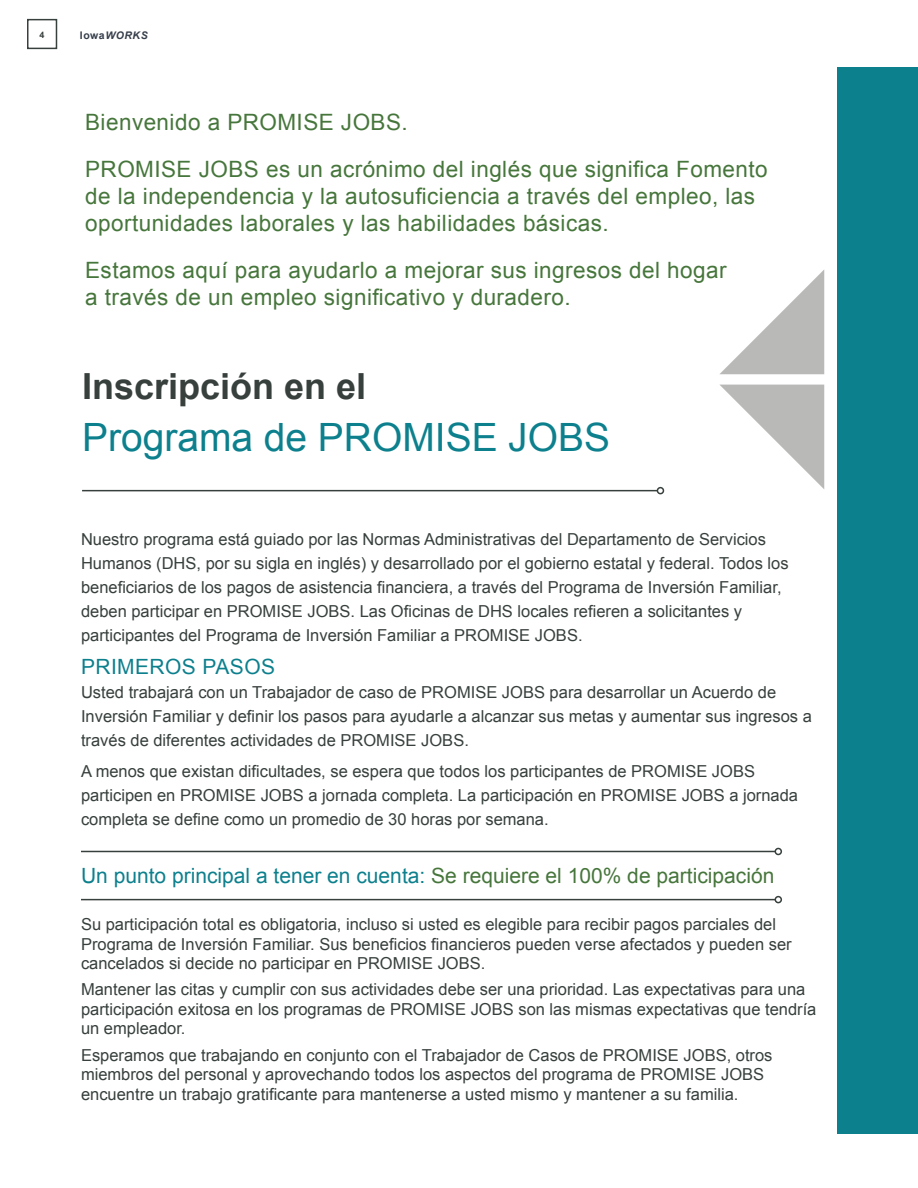
<style>
.page{position:relative;width:918px;height:1188px;background:#fff}
.page>*{position:absolute;margin:0;border:0;box-sizing:border-box;transform-origin:0 0}
.t1{font:39px "Arial";color:#0d808d}
.t2{font:700 36px "Arial";color:#37403c}
.Paragraph_Style_1{font:22.5px/27px "Arial";letter-spacing:.02em;color:#46763b}
.Spacing{font:21px "Arial";color:#0d808d}
.Spacing-2{font:21px "Arial";letter-spacing:.02em;color:#0d808d}
.Spacing-3{font:16.5px/24px "Arial";color:#37403c}
.t3{font:italic 700 10.5px "Arial";letter-spacing:.05em;color:#363e4b}
.t4{font:700 9px "Arial";color:#37403c}
.s1{font-style:normal}
.s2{color:#46763b}
</style>
<div class="page">
<div style="left:27px;top:19px;width:30px;height:30px;border:2px solid #37403c"></div>
<div style="left:837px;top:68px;width:81px;height:1066px;background:#0d808d"></div>
<svg style="left:719px;top:270px;width:105px;height:219px"></svg>
<hr style="left:82px;top:490px;width:575px;height:1px;background:#37403c">
<div style="left:657px;top:487px;width:7px;height:7px;border:2px solid #37403c;border-radius:50%"></div>
<hr style="left:81px;top:899px;width:694px;height:1px;background:#37403c">
<div style="left:775px;top:896px;width:7px;height:7px;border:2px solid #37403c;border-radius:50%"></div>
<hr style="left:81px;top:851px;width:694px;height:1px;background:#37403c">
<div style="left:775px;top:848px;width:7px;height:7px;border:2px solid #37403c;border-radius:50%"></div>
<p class="t4" style="left:40px;top:29px;width:7px">4</p>
<p class="t3" style="left:80px;top:29px;width:69px"><span class="s1">Iowa</span>WORKS</p>
<p class="Paragraph_Style_1" style="left:85px;top:109px;width:324px">Bienvenido a PROMISE JOBS.</p>
<p class="Paragraph_Style_1" style="left:85px;top:156px;width:684px">PROMISE JOBS es un acrónimo del inglés que significa Fomento de la independencia y la autosuficiencia a través del empleo, las oportunidades laborales y las habilidades básicas.</p>
<p class="Paragraph_Style_1" style="left:85px;top:257px;width:643px">Estamos aquí para ayudarlo a mejorar sus ingresos del hogar a través de un empleo significativo y duradero.</p>
<p class="t2" style="left:82px;top:362px;width:286px">Inscripción en el</p>
<p class="t1" style="left:82px;top:411px;width:530px">Programa de PROMISE JOBS</p>
<p class="Spacing-3" style="left:81px;top:527px;width:709px">Nuestro programa está guiado por las Normas Administrativas del Departamento de Servicios Humanos (DHS, por su sigla en inglés) y desarrollado por el gobierno estatal y federal. Todos los beneficiarios de los pagos de asistencia financiera, a través del Programa de Inversión Familiar, deben participar en PROMISE JOBS. Las Oficinas de DHS locales refieren a solicitantes y participantes del Programa de Inversión Familiar a PROMISE JOBS.</p>
<p class="Spacing-2" style="left:81px;top:653px;width:196px">PRIMEROS PASOS</p>
<p class="Spacing-3" style="left:81px;top:681px;width:732px">Usted trabajará con un Trabajador de caso de PROMISE JOBS para desarrollar un Acuerdo de<br>Inversión Familiar y definir los pasos para ayudarle a alcanzar sus metas y aumentar sus ingresos a través de diferentes actividades de PROMISE JOBS.</p>
<p class="Spacing-3" style="left:81px;top:760px;width:719px">A menos que existan dificultades, se espera que todos los participantes de PROMISE JOBS participen en PROMISE JOBS a jornada completa. La participación en PROMISE JOBS a jornada completa se define como un promedio de 30 horas por semana.</p>
<p class="Spacing" style="left:81px;top:861px;width:695px">Un punto principal a tener en cuenta: <span class="s2">Se requiere el 100% de participación</span></p>
<p class="Spacing-3" style="left:81px;top:915px;width:712px;line-height:19.5px">Su participación total es obligatoria, incluso si usted es elegible para recibir pagos parciales del<br>Programa de Inversión Familiar. Sus beneficios financieros pueden verse afectados y pueden ser cancelados si decide no participar en PROMISE JOBS.</p>
<p class="Spacing-3" style="left:81px;top:980px;width:737px;line-height:19.5px">Mantener las citas y cumplir con sus actividades debe ser una prioridad. Las expectativas para una participación exitosa en los programas de PROMISE JOBS son las mismas expectativas que tendría un empleador.</p>
<p class="Spacing-3" style="left:81px;top:1045px;width:693px;line-height:19.5px">Esperamos que trabajando en conjunto con el Trabajador de Casos de PROMISE JOBS, otros miembros del personal y aprovechando todos los aspectos del programa de PROMISE JOBS encuentre un trabajo gratificante para mantenerse a usted mismo y mantener a su familia.</p>
</div>
